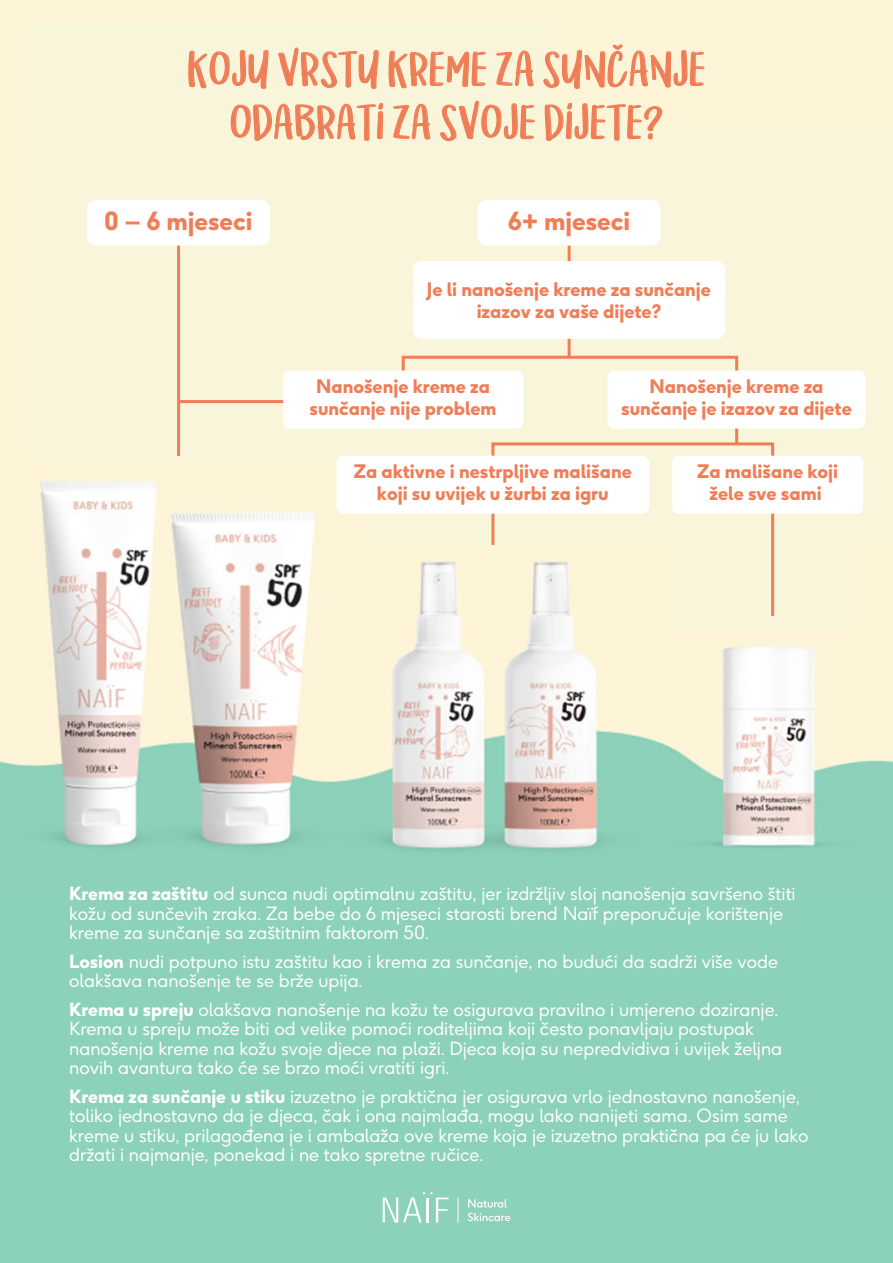
<style>
.page{position:relative;width:893px;height:1263px;background:#fff}
.page>*{position:absolute;margin:0;border:0;box-sizing:border-box;transform-origin:0 0}
.t1{font:44.4px/53.2px "Om Telolet Om";letter-spacing:.02em;color:#ef7e57;text-align:center}
.t2{font:800 24.75px "F37 Ginger Pro";color:#ef7e57}
.t3{font:800 18.45px/22.2px "F37 Ginger Pro";color:#ef7e57;text-align:center}
.t4{font:18px/19.5px "F37 Ginger Pro";color:#fff}
.s1{font-weight:800}
</style>
<div class="page">
<img style="left:0;top:0;width:893px;height:887px">
<div style="left:0;top:887px;width:893px;height:376px;background:#8cd1ba"></div>
<div style="left:27px;top:20px;width:520px;height:441px;background:#f9f5da"></div>
<div style="left:372px;top:128px;width:521px;height:417px;background:#f9f5da"></div>
<div style="left:672px;top:214px;width:173px;height:417px;background:#f9f5da"></div>
<hr style="left:177px;top:239px;width:3px;height:217px;background:#ef7e57">
<hr style="left:179px;top:400px;width:217px;height:3px;background:#ef7e57">
<hr style="left:568px;top:239px;width:3px;height:118px;background:#ef7e57">
<div style="left:87px;top:200px;width:183px;height:46px;background:#fff;border-radius:9px"></div>
<div style="left:478px;top:200px;width:182px;height:46px;background:#fff;border-radius:9px"></div>
<div style="left:413px;top:261px;width:312px;height:78px;background:#fff;border-radius:9px"></div>
<div style="left:283px;top:370px;width:240px;height:58px;background:#fff;border-radius:7px"></div>
<svg style="left:400px;top:354px;width:340px;height:87px"></svg>
<svg style="left:490px;top:441px;width:286px;height:178px"></svg>
<div style="left:608px;top:370px;width:258px;height:58px;background:#fff;border-radius:7px"></div>
<div style="left:336px;top:456px;width:313px;height:58px;background:#fff;border-radius:7px"></div>
<div style="left:672px;top:456px;width:191px;height:58px;background:#fff;border-radius:6px"></div>
<svg style="left:188px;top:47px;width:347px;height:94px"></svg>
<svg style="left:543px;top:44px;width:162px;height:97px"></svg>
<svg style="left:383px;top:1192px;width:66px;height:30px"></svg>
<hr style="left:426px;top:1197px;width:3px;height:25px;background:#fff">
<svg style="left:458px;top:1197px;width:1px;height:25px"></svg>
<svg style="left:468px;top:1199px;width:39px;height:8px"></svg>
<svg style="left:467px;top:1213px;width:43px;height:8px"></svg>
<h1 class="t1" style="left:188px;top:48px;width:519px">KOJU VRSTU KREME ZA SUNCANJE<br>ODABRATI ZA SVOJE DIJETE?</h1>
<h2 class="t2" style="left:104px;top:205px;width:150px">0 – 6 mjeseci</h2>
<h2 class="t2" style="left:508px;top:205px;width:124px">6+ mjeseci</h2>
<p class="t3" style="left:427px;top:278px;width:286px">Je li nanošenje kreme za sunčanje izazov za vaše dijete?</p>
<p class="t3" style="left:310px;top:375px;width:189px">Nanošenje kreme za sunčanje nije problem</p>
<p class="t3" style="left:621px;top:375px;width:232px">Nanošenje kreme za sunčanje je izazov za dijete</p>
<p class="t3" style="left:354px;top:460px;width:279px">Za aktivne i nestrpljive mališane koji su uvijek u žurbi za igru</p>
<p class="t3" style="left:697px;top:460px;width:142px">Za mališane koji žele sve sami</p>
<p class="t4" style="left:69px;top:884px;width:728px"><span class="s1">Krema za zaštitu</span> od sunca nudi optimalnu zaštitu, jer izdržljiv sloj nanošenja savršeno štiti kožu od sunčevih zraka. Za bebe do 6 mjeseci starosti brend Naïf preporučuje korištenje kreme za sunčanje sa zaštitnim faktorom 50.</p>
<p class="t4" style="left:69px;top:951px;width:710px"><span class="s1">Losion</span> nudi potpuno istu zaštitu kao i krema za sunčanje, no budući da sadrži više vode olakšava nanošenje te se brže upija.</p>
<p class="t4" style="left:69px;top:999px;width:714px"><span class="s1">Krema u spreju</span> olakšava nanošenje na kožu te osigurava pravilno i umjereno doziranje.<br>Krema u spreju može biti od velike pomoći roditeljima koji često ponavljaju postupak nanošenja kreme na kožu svoje djece na plaži. Djeca koja su nepredvidiva i uvijek željna novih avantura tako će se brzo moći vratiti igri.</p>
<p class="t4" style="left:69px;top:1086px;width:741px"><span class="s1">Krema za sunčanje u stiku</span> izuzetno je praktična jer osigurava vrlo jednostavno nanošenje, toliko jednostavno da je djeca, čak i ona najmlađa, mogu lako nanijeti sama. Osim same kreme u stiku, prilagođena je i ambalaža ove kreme koja je izuzetno praktična pa će ju lako držati i najmanje, ponekad i ne tako spretne ručice.</p>
</div>
